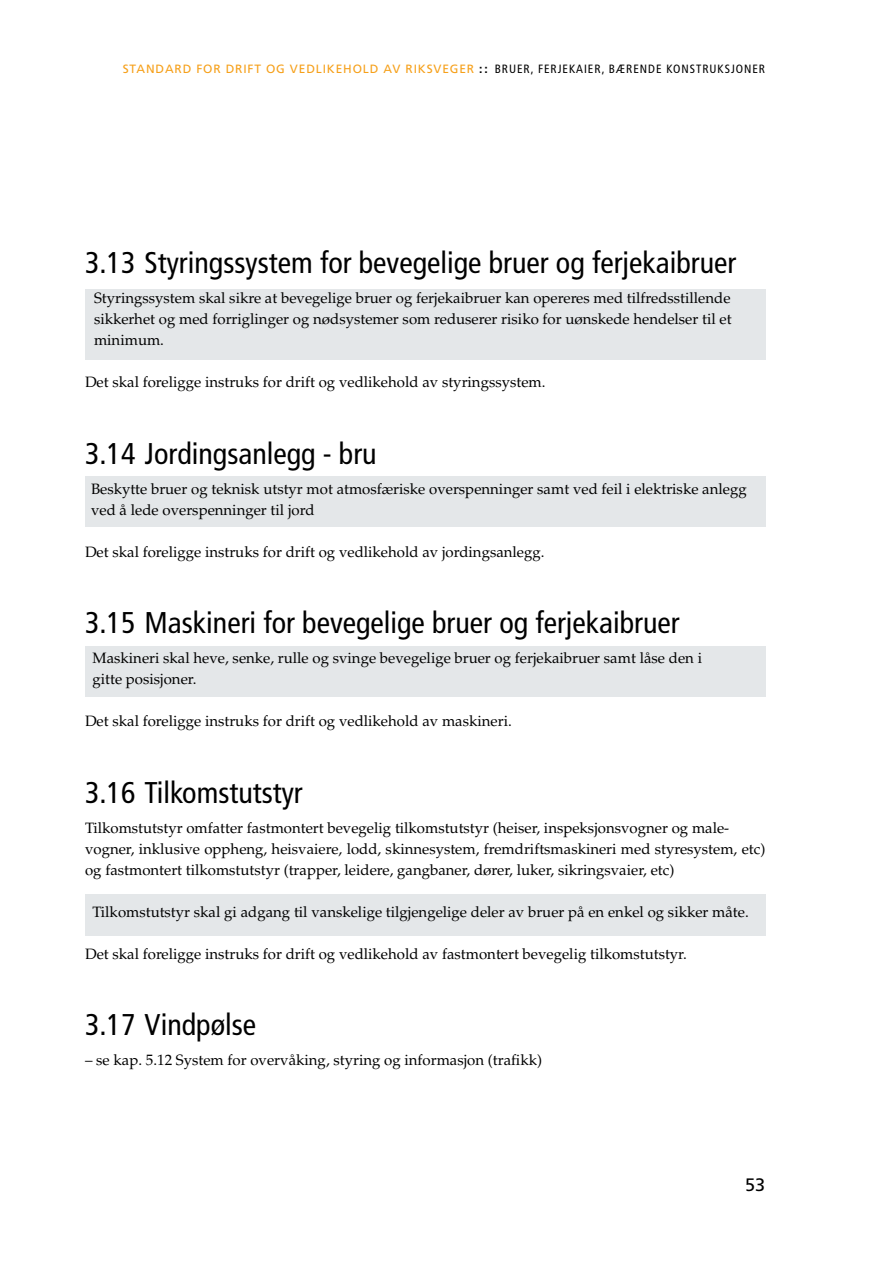
<style>
.page{position:relative;width:893px;height:1263px;background:#fff}
.page>*{position:absolute;margin:0;border:0;box-sizing:border-box;transform-origin:0 0}
.t1{font:condensed 30px "Frutiger LT Std";color:#000}
.t2{font:18px "Frutiger LT Std";color:#000}
.t3{font:15px/21px "Palatino LT Std";color:#000}
.t4{font:12px "Frutiger LT Std";letter-spacing:.07em;color:#f6a01a}
.s1{font-weight:700;color:#000}
.s2{font-stretch:condensed;color:#000}
</style>
<div class="page">
<div style="left:85px;top:894px;width:680px;height:41px;background:#e4e7e9"></div>
<div style="left:85px;top:646px;width:680px;height:50px;background:#e4e7e9"></div>
<div style="left:85px;top:476px;width:680px;height:51px;background:#e4e7e9"></div>
<div style="left:85px;top:289px;width:680px;height:71px;background:#e4e7e9"></div>
<p class="t4" style="left:123px;top:62px;width:644px">STANDARD FOR DRIFT OG VEDLIKEHOLD AV RIKSVEGER <span class="s1">::</span> <span class="s2">BRUER, FERJEKAIER, BÆRENDE KONSTRUKSJONER</span></p>
<h1 class="t1" style="left:85px;top:245px;width:653px">3.13 Styringssystem for bevegelige bruer og ferjekaibruer</h1>
<p class="t3" style="left:94px;top:288px;width:639px;text-align:justify">Styringssystem skal sikre at bevegelige bruer og ferjekaibruer kan opereres med tilfredsstillende sikkerhet og med forriglinger og nødsystemer som reduserer risiko for uønskede hendelser til et minimum.</p>
<p class="t3" style="left:85px;top:372px;width:462px">Det skal foreligge instruks for drift og vedlikehold av styringssystem.</p>
<h1 class="t1" style="left:85px;top:436px;width:293px">3.14 Jordingsanlegg - bru</h1>
<p class="t3" style="left:91px;top:478px;width:657px">Beskytte bruer og teknisk utstyr mot atmosfæriske overspenninger samt ved feil i elektriske anlegg ved å lede overspenninger til jord</p>
<p class="t3" style="left:85px;top:541px;width:461px">Det skal foreligge instruks for drift og vedlikehold av jordingsanlegg.</p>
<h1 class="t1" style="left:85px;top:605px;width:596px">3.15 Maskineri for bevegelige bruer og ferjekaibruer</h1>
<p class="t3" style="left:93px;top:648px;width:611px">Maskineri skal heve, senke, rulle og svinge bevegelige bruer og ferjekaibruer samt låse den i gitte posisjoner.</p>
<p class="t3" style="left:85px;top:711px;width:428px">Det skal foreligge instruks for drift og vedlikehold av maskineri.</p>
<h1 class="t1" style="left:85px;top:775px;width:219px">3.16 Tilkomstutstyr</h1>
<p class="t3" style="left:85px;top:817px;width:682px">Tilkomstutstyr omfatter fastmontert bevegelig tilkomstutstyr (heiser, inspeksjonsvogner og male&shy;vogner, inklusive oppheng, heisvaiere, lodd, skinnesystem, fremdriftsmaskineri med styresystem, etc) og fastmontert tilkomstutstyr (trapper, leidere, gangbaner, dører, luker, sikringsvaier, etc)</p>
<p class="t3" style="left:93px;top:901px;width:658px">Tilkomstutstyr skal gi adgang til vanskelige tilgjengelige deler av bruer på en enkel og sikker måte.</p>
<p class="t3" style="left:85px;top:943px;width:603px">Det skal foreligge instruks for drift og vedlikehold av fastmontert bevegelig tilkomstutstyr.</p>
<h1 class="t1" style="left:85px;top:1007px;width:173px">3.17 Vindpølse</h1>
<p class="t3" style="left:85px;top:1050px;width:458px">– se kap. 5.12 System for overvåking, styring og informasjon (trafikk)</p>
<p class="t2" style="left:745px;top:1174px;width:22px">53</p>
</div>
